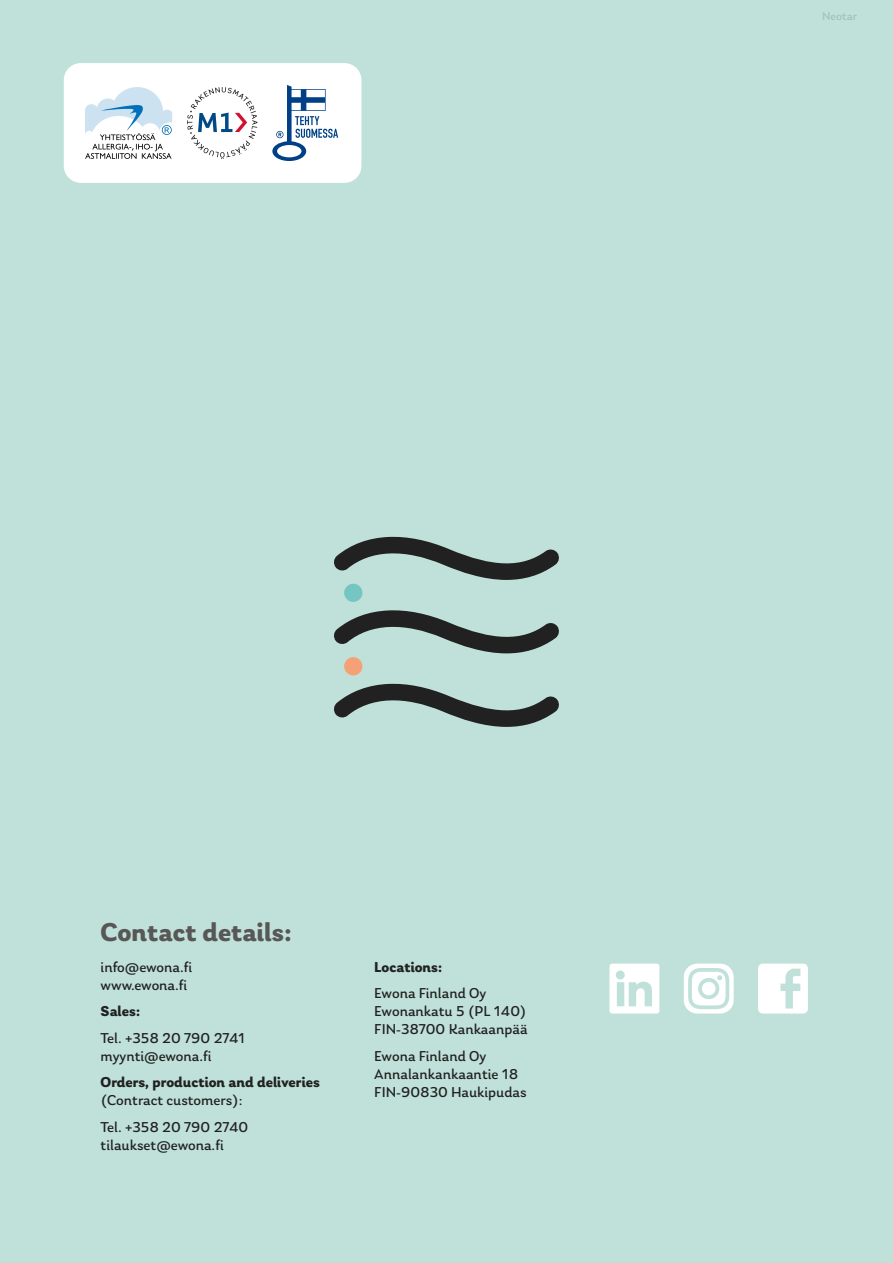
<style>
.page{position:relative;width:893px;height:1263px;background:#c0e1d9}
.page>*{position:absolute;margin:0;border:0;box-sizing:border-box;transform-origin:0 0}
.t1{font:700 27px "Laca";color:#575756}
.t2{font:15px/18px "Laca";color:#212121}
.t3{font:700 15px "Laca";color:#212121}
.t4{font:12px "Laca";color:#a4c1ba}
</style>
<div class="page">
<svg style="left:609px;top:963px;width:50px;height:50px"></svg>
<svg style="left:684px;top:963px;width:50px;height:50px"></svg>
<svg style="left:758px;top:963px;width:50px;height:50px"></svg>
<svg style="left:334px;top:536px;width:225px;height:44px"></svg>
<svg style="left:334px;top:610px;width:225px;height:43px"></svg>
<svg style="left:334px;top:683px;width:225px;height:44px"></svg>
<div style="left:344px;top:584px;width:18px;height:18px;background:#75c6c3;border-radius:50%"></div>
<div style="left:344px;top:657px;width:18px;height:18px;background:#f5a177;border-radius:50%"></div>
<div style="left:64px;top:63px;width:297px;height:120px;background:#fff;border-radius:17px"></div>
<svg style="left:85px;top:87px;width:87px;height:72px"></svg>
<svg style="left:272px;top:85px;width:66px;height:76px"></svg>
<svg style="left:187px;top:87px;width:70px;height:72px"></svg>
<p class="t4" style="left:822px;top:9px;width:37px">Neotar</p>
<h1 class="t1" style="left:101px;top:916px;width:193px">Contact details:</h1>
<p class="t2" style="left:101px;top:958px;width:93px">info@ewona.fi www.ewona.fi</p>
<p class="t3" style="left:101px;top:1002px;width:41px">Sales:</p>
<p class="t2" style="left:101px;top:1029px;width:146px">Tel. +358 20 790 2741 myynti@ewona.fi</p>
<p class="t3" style="left:101px;top:1073px;width:221px">Orders, production and deliveries</p>
<p class="t2" style="left:101px;top:1087px;width:149px;line-height:26.5px">(Contract customers):<br>Tel. +358 20 790 2740</p>
<p class="t2" style="left:101px;top:1136px;width:125px">tilaukset@ewona.fi</p>
<p class="t3" style="left:374px;top:958px;width:70px">Locations:</p>
<p class="t2" style="left:374px;top:984px;width:155px">Ewona Finland Oy<br>Ewonankatu 5 (PL 140)<br>FIN-38700 Kankaanpää</p>
<p class="t2" style="left:374px;top:1047px;width:154px">Ewona Finland Oy<br>Annalankankaantie 18<br>FIN-90830 Haukipudas</p>
</div>
